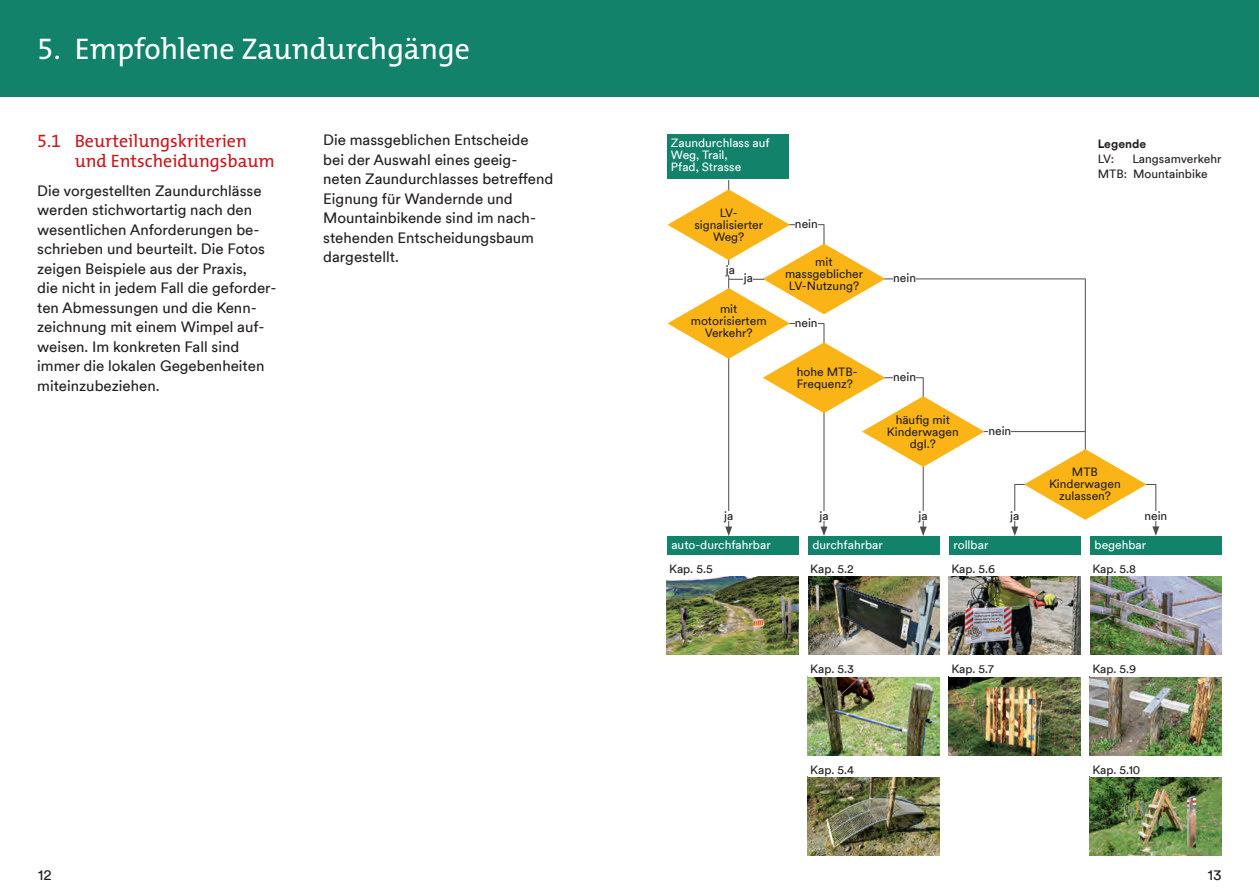
<style>
.page{position:relative;width:1259px;height:893px;background:#fff}
.page>*{position:absolute;margin:0;border:0;box-sizing:border-box;transform-origin:0 0}
.t1{font:30px "The Mix";color:#fff}
.t2{font:18px/19.5px "The Mix";color:#ca141c}
.t3{font:15px/19.5px "Circulargraubuenden TT";color:#231f20}
.t4{font:12px/12px "Circulargraubuenden TT";color:#231f20;text-align:center}
.t5{font:12px/12px "Circulargraubuenden TT";color:#fff}
.t6{font:700 12px "Circulargraubuenden TT";color:#231f20}
.s1{font-family:"The Mix Expert"}
</style>
<div class="page">
<div style="left:0;top:0;width:1259px;height:96px;background:#12826b"></div>
<hr style="left:1085px;top:279px;width:1px;height:171px;background:#4b4c4d">
<hr style="left:1014px;top:484px;width:141px;height:1px;background:#4b4c4d">
<hr style="left:923px;top:461px;width:1px;height:68px;background:#4b4c4d">
<svg style="left:919px;top:526px;width:7px;height:10px"></svg>
<hr style="left:728px;top:355px;width:1px;height:174px;background:#4b4c4d">
<svg style="left:725px;top:526px;width:7px;height:10px"></svg>
<hr style="left:823px;top:409px;width:1px;height:120px;background:#4b4c4d">
<svg style="left:820px;top:526px;width:7px;height:10px"></svg>
<hr style="left:982px;top:431px;width:103px;height:1px;background:#4b4c4d">
<hr style="left:883px;top:279px;width:202px;height:1px;background:#4b4c4d">
<div style="left:666px;top:134px;width:122px;height:44px;background:#12826b"></div>
<div style="left:667px;top:536px;width:131px;height:18px;background:#12826b"></div>
<div style="left:808px;top:536px;width:131px;height:18px;background:#12826b"></div>
<div style="left:949px;top:536px;width:131px;height:18px;background:#12826b"></div>
<div style="left:1090px;top:536px;width:131px;height:18px;background:#12826b"></div>
<svg style="left:1024px;top:449px;width:122px;height:71px"></svg>
<svg style="left:667px;top:180px;width:317px;height:287px"></svg>
<hr style="left:729px;top:279px;width:35px;height:1px;background:#4b4c4d">
<hr style="left:1014px;top:484px;width:1px;height:45px;background:#4b4c4d">
<svg style="left:1011px;top:526px;width:7px;height:10px"></svg>
<hr style="left:1155px;top:484px;width:1px;height:45px;background:#4b4c4d">
<svg style="left:1152px;top:526px;width:7px;height:10px"></svg>
<div style="left:893px;top:371px;width:23px;height:9px;background:#fff"></div>
<div style="left:893px;top:273px;width:23px;height:9px;background:#fff"></div>
<div style="left:795px;top:318px;width:22px;height:9px;background:#fff"></div>
<div style="left:988px;top:426px;width:23px;height:9px;background:#fff"></div>
<div style="left:1144px;top:511px;width:23px;height:9px;background:#fff"></div>
<div style="left:795px;top:219px;width:23px;height:9px;background:#fff"></div>
<div style="left:725px;top:265px;width:10px;height:9px;background:#fff"></div>
<div style="left:744px;top:273px;width:9px;height:9px;background:#fff"></div>
<div style="left:1010px;top:511px;width:9px;height:9px;background:#fff"></div>
<div style="left:918px;top:511px;width:10px;height:9px;background:#fff"></div>
<div style="left:819px;top:511px;width:9px;height:9px;background:#fff"></div>
<div style="left:724px;top:511px;width:9px;height:9px;background:#fff"></div>
<img style="left:808px;top:677px;width:131px;height:78px">
<img style="left:949px;top:677px;width:131px;height:78px">
<img style="left:1090px;top:677px;width:131px;height:78px">
<img style="left:808px;top:777px;width:131px;height:79px">
<img style="left:1090px;top:777px;width:131px;height:79px">
<img style="left:667px;top:576px;width:131px;height:79px">
<img style="left:808px;top:576px;width:131px;height:79px">
<img style="left:949px;top:576px;width:131px;height:79px">
<img style="left:1090px;top:576px;width:131px;height:79px">
<h1 class="t1" style="left:37px;top:24px;width:434px"><span class="s1">5.</span> Empfohlene Zaundurchgänge</h1>
<p class="t2" style="left:75px;top:131px;width:201px;text-indent:-37px"><span class="s1">5.1</span> Beurteilungskriterien und Entscheidungsbaum</p>
<p class="t3" style="left:37px;top:180px;width:241px">Die vorgestellten Zaundurchlässe werden stichwortartig nach den wesentlichen Anforderungen be&shy;schrieben und beurteilt. Die Fotos zeigen Beispiele aus der Praxis,<br>die nicht in jedem Fall die geforder&shy;ten Abmessungen und die Kenn&shy;zeichnung mit einem Wimpel auf&shy;weisen. Im konkreten Fall sind immer die lokalen Gegebenheiten miteinzubeziehen.</p>
<p class="t3" style="left:323px;top:130px;width:232px">Die massgeblichen Entscheide<br>bei der Auswahl eines geeig&shy;neten Zaundurchlasses betreffend<br>Eignung für Wandernde und<br>Mountainbikende sind im nach&shy;stehenden Entscheidungsbaum dargestellt.</p>
<p class="t5" style="left:671px;top:136px;width:100px">Zaundurchlass auf<br>Weg, Trail,<br>Pfad, Strasse</p>
<p class="t4" style="left:694px;top:207px;width:70px">LV&shy;signalisierter<br>Weg?</p>
<p class="t4" style="left:725px;top:263px;width:11px">ja</p>
<p class="t4" style="left:744px;top:271px;width:11px">ja</p>
<p class="t4" style="left:691px;top:302px;width:77px">mit motorisiertem<br>Verkehr?</p>
<p class="t4" style="left:795px;top:217px;width:24px">nein</p>
<p class="t4" style="left:785px;top:256px;width:80px">mit massgeblicher<br>LV-Nutzung?</p>
<p class="t4" style="left:795px;top:316px;width:24px">nein</p>
<p class="t4" style="left:796px;top:365px;width:62px;text-align:left">hohe MTB-<br>Frequenz?</p>
<p class="t4" style="left:893px;top:271px;width:24px">nein</p>
<p class="t4" style="left:893px;top:370px;width:24px">nein</p>
<p class="t4" style="left:887px;top:413px;width:73px">häufig mit<br>Kinderwagen dgl.?</p>
<p class="t4" style="left:988px;top:424px;width:24px">nein</p>
<p class="t4" style="left:724px;top:510px;width:11px">ja</p>
<p class="t4" style="left:819px;top:510px;width:11px">ja</p>
<p class="t4" style="left:918px;top:510px;width:11px">ja</p>
<p class="t4" style="left:1010px;top:510px;width:11px">ja</p>
<p class="t6" style="left:1097px;top:136px;width:50px">Legende</p>
<p class="t4" style="left:1097px;top:153px;width:18px">LV:</p>
<p class="t4" style="left:1097px;top:151px;width:125px;line-height:15px;text-align:left;text-indent:35px">Langsamverkehr<br>MTB: Mountainbike</p>
<p class="t4" style="left:1049px;top:466px;width:73px">MTB<br>Kinderwagen zulassen?</p>
<p class="t4" style="left:1144px;top:510px;width:24px">nein</p>
<p class="t5" style="left:671px;top:539px;width:101px">auto-durchfahrbar</p>
<p class="t5" style="left:812px;top:539px;width:72px">durchfahrbar</p>
<p class="t5" style="left:953px;top:539px;width:36px">rollbar</p>
<p class="t5" style="left:1094px;top:539px;width:53px">begehbar</p>
<p class="t4" style="left:669px;top:562px;width:45px">Kap. 5.5</p>
<p class="t4" style="left:810px;top:562px;width:45px">Kap. 5.2</p>
<p class="t4" style="left:951px;top:562px;width:45px">Kap. 5.6</p>
<p class="t4" style="left:1092px;top:562px;width:45px">Kap. 5.8</p>
<p class="t4" style="left:810px;top:662px;width:45px">Kap. 5.3</p>
<p class="t4" style="left:951px;top:662px;width:44px">Kap. 5.7</p>
<p class="t4" style="left:1092px;top:662px;width:45px">Kap. 5.9</p>
<p class="t4" style="left:810px;top:763px;width:45px">Kap. 5.4</p>
<p class="t4" style="left:1092px;top:763px;width:49px">Kap. 5.10</p>
<p class="t3" style="left:38px;top:864px;width:15px">12</p>
<p class="t3" style="left:1207px;top:864px;width:15px">13</p>
</div>
